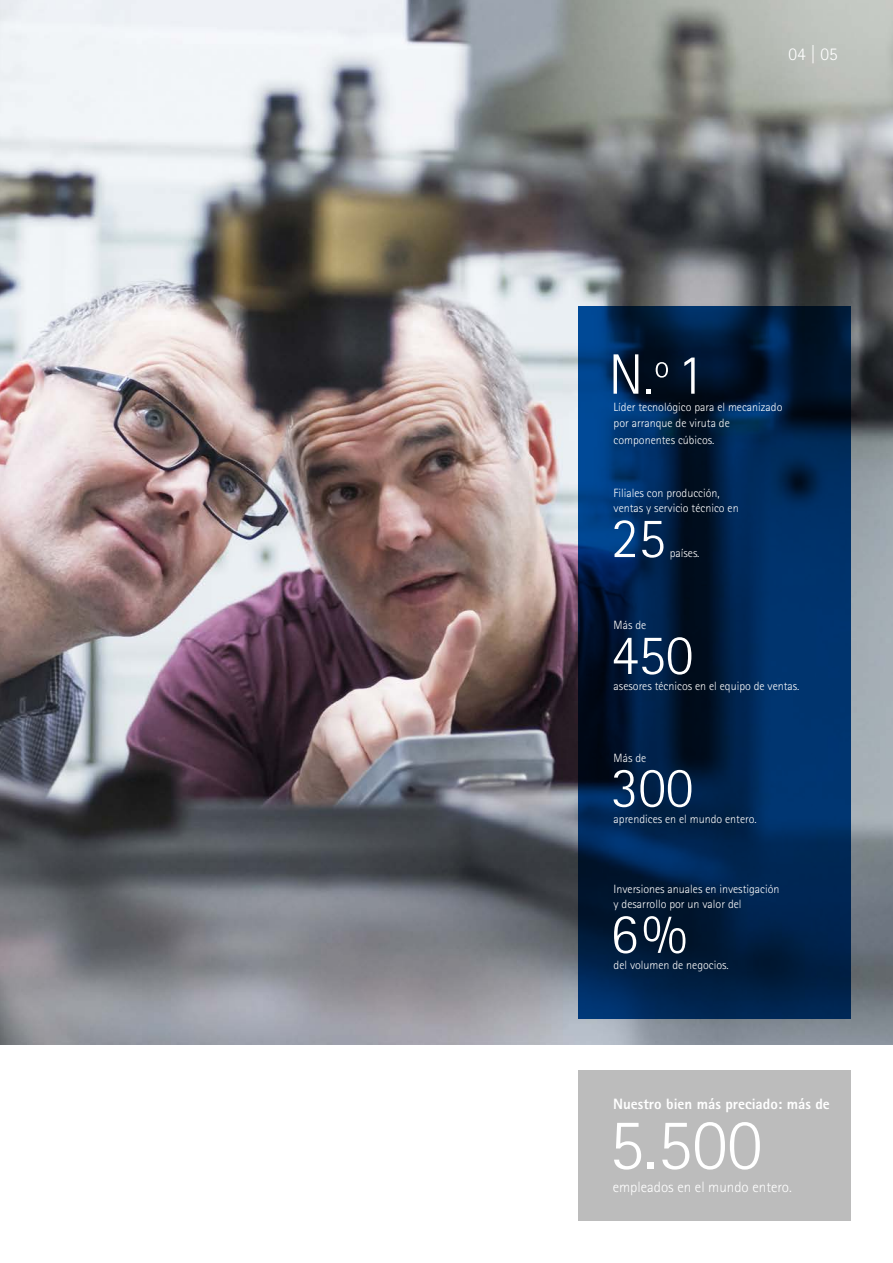
<style>
.page{position:relative;width:893px;height:1263px;background:#fff}
.page>*{position:absolute;margin:0;border:0;box-sizing:border-box;transform-origin:0 0}
.t1{font:300 72.45px "Rotis Sans Serif W1 G";color:#fff}
.t2{font:300 57px/116.9px "Rotis Sans Serif W1 G";color:#fff}
.t3{font:300 18px "Rotis Sans Serif W1 G";color:#fff}
.t4{font:800 15px "Rotis Sans Serif W1 G";color:#fff}
.t5{font:300 15px "Rotis Sans Serif W1 G";color:#fff}
.t6{font:300 12px/16.5px "Rotis Sans Serif W1 G";color:#fff}
</style>
<div class="page">
<img style="left:0;top:0;width:893px;height:1044px">
<svg style="left:578px;top:306px;width:272px;height:712px;background:#00234c"></svg>
<div style="left:578px;top:1070px;width:272px;height:150px;background:#bcbcbc"></div>
<h3 class="t3" style="left:788px;top:43px;width:51px">04 | 05</h3>
<h2 class="t2" style="left:608px;top:317px;width:97px">N.º 1</h2>
<p class="t6" style="left:614px;top:399px;width:170px">Líder tecnológico para el mecanizado por arranque de viruta de componentes cúbicos.</p>
<p class="t6" style="left:614px;top:486px;width:127px;line-height:15px">Filiales con producción, ventas y servicio técnico en</p>
<h2 class="t2" style="left:611px;top:480px;width:84px">25<br>450</h2>
<p class="t6" style="left:670px;top:545px;width:31px">países.</p>
<p class="t6" style="left:614px;top:617px;width:34px">Más de</p>
<p class="t6" style="left:614px;top:678px;width:187px">asesores técnicos en el equipo de ventas.</p>
<p class="t6" style="left:614px;top:749px;width:34px">Más de</p>
<h2 class="t2" style="left:611px;top:730px;width:84px">300</h2>
<p class="t6" style="left:614px;top:811px;width:145px">aprendices en el mundo entero.</p>
<p class="t6" style="left:614px;top:881px;width:167px;line-height:15px">Inversiones anuales en investigación y desarrollo por un valor del</p>
<h2 class="t2" style="left:610px;top:876px;width:78px">6 %</h2>
<p class="t6" style="left:614px;top:957px;width:117px">del volumen de negocios.</p>
<p class="t4" style="left:613px;top:1095px;width:218px">Nuestro bien más preciado: más de</p>
<h1 class="t1" style="left:609px;top:1103px;width:154px">5.500</h1>
<p class="t5" style="left:613px;top:1178px;width:181px">empleados en el mundo entero.</p>
</div>
